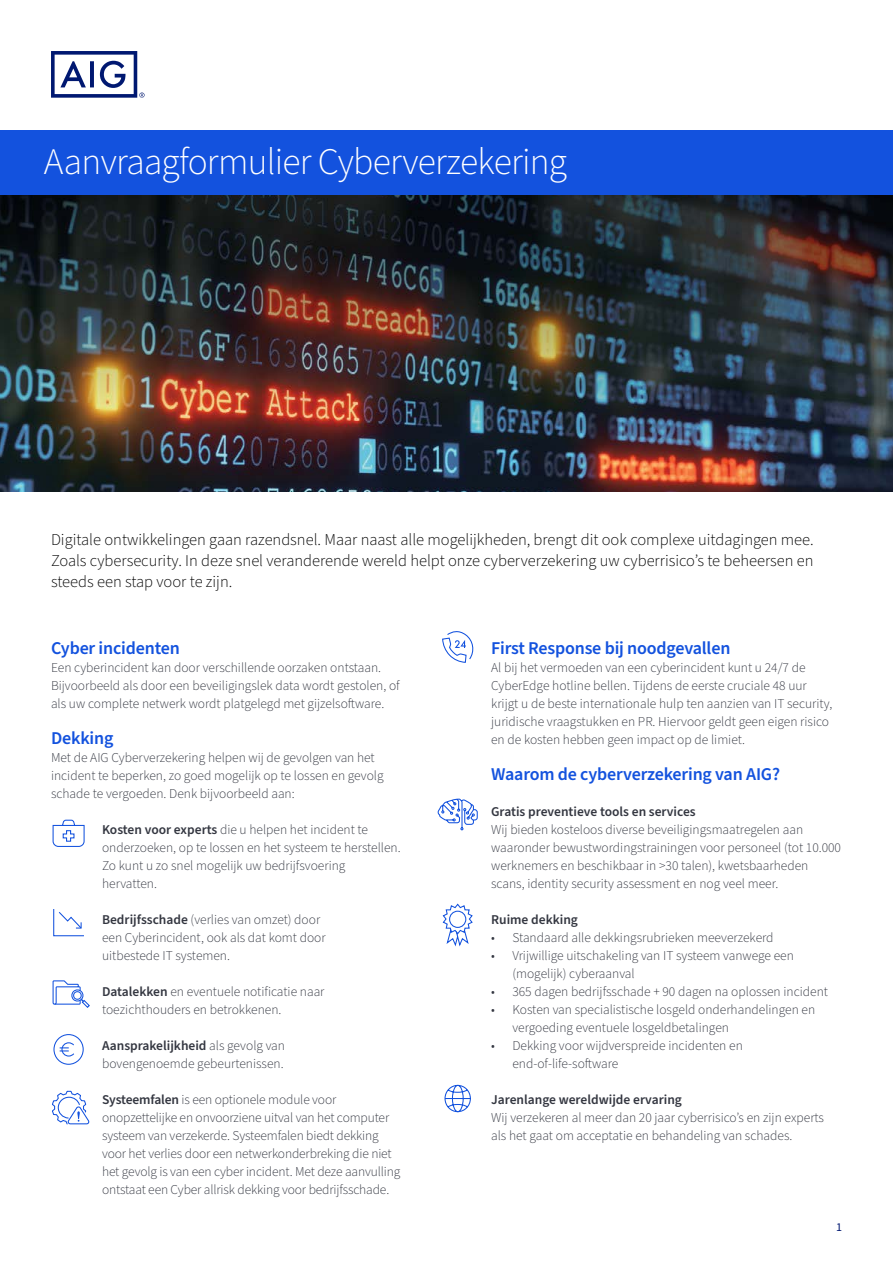
<style>
.page{position:relative;width:893px;height:1263px;background:#fff}
.page>*{position:absolute;margin:0;border:0;box-sizing:border-box;transform-origin:0 0}
.t1{font:300 37.5px "Source Sans Pro";letter-spacing:-.02em;color:#fff}
.t2{font:600 18px "Source Sans Pro";letter-spacing:-.01em;color:#1352de}
.t3{font:300 16.5px/21px "Source Sans Pro";color:#000;text-align:justify}
.t4{font:300 13.5px/18px "Source Sans Pro";color:#343741}
.t5{font:600 13.5px "Source Sans Pro";color:#343741}
.t6{font:12px "Source Sans Pro";color:#001871}
.s1{font-weight:600}
</style>
<div class="page">
<img style="left:0;top:194px;width:893px;height:298px">
<svg style="left:51px;top:51px;width:94px;height:47px"></svg>
<div style="left:0;top:130px;width:893px;height:64px;background:#1352de"></div>
<svg style="left:442px;top:631px;width:32px;height:32px"></svg>
<svg style="left:437px;top:798px;width:41px;height:33px"></svg>
<svg style="left:442px;top:903px;width:31px;height:44px"></svg>
<svg style="left:444px;top:1084px;width:27px;height:29px"></svg>
<svg style="left:52px;top:819px;width:33px;height:28px"></svg>
<svg style="left:53px;top:909px;width:31px;height:28px"></svg>
<div style="left:53px;top:1034px;width:31px;height:31px;border:1px solid #1352de;border-radius:50%"></div>
<svg style="left:60px;top:1042px;width:14px;height:15px"></svg>
<svg style="left:52px;top:980px;width:38px;height:28px"></svg>
<svg style="left:52px;top:1090px;width:38px;height:35px"></svg>
<h1 class="t1" style="left:44px;top:137px;width:525px">Aanvraagformulier Cyberverzekering</h1>
<p class="t3" style="left:51px;top:529px;width:764px">Digitale ontwikkelingen gaan razendsnel. Maar naast alle mogelijkheden, brengt dit ook complexe uitdagingen mee.<br>Zoals cybersecurity. In deze snel veranderende wereld helpt onze cyberverzekering uw cyberrisico’s te beheersen en steeds een stap voor te zijn.</p>
<h2 class="t2" style="left:51px;top:636px;width:130px">Cyber incidenten</h2>
<p class="t4" style="left:51px;top:659px;width:350px">Een cyberincident kan door verschillende oorzaken ontstaan.<br>Bijvoorbeeld als door een beveiligingslek data wordt gestolen, of als uw complete netwerk wordt platgelegd met gijzelsoftware.</p>
<h2 class="t2" style="left:51px;top:726px;width:64px">Dekking</h2>
<p class="t4" style="left:51px;top:749px;width:334px">Met de AIG Cyberverzekering helpen wij de gevolgen van het incident te beperken, zo goed mogelijk op te lossen en gevolg schade te vergoeden. Denk bijvoorbeeld aan:</p>
<p class="t4" style="left:102px;top:821px;width:300px"><span class="s1">Kosten voor experts</span> die u helpen het incident te onderzoeken, op te lossen en het systeem te herstellen.<br>Zo kunt u zo snel mogelijk uw bedrijfsvoering hervatten.</p>
<p class="t4" style="left:102px;top:911px;width:225px"><span class="s1">Bedrijfsschade</span> (verlies van omzet) door een Cyberincident, ook als dat komt door uitbestede IT systemen.</p>
<p class="t4" style="left:102px;top:983px;width:224px"><span class="s1">Datalekken</span> en eventuele notificatie naar toezichthouders en betrokkenen.</p>
<p class="t4" style="left:102px;top:1037px;width:185px"><span class="s1">Aansprakelijkheid</span> als gevolg van bovengenoemde gebeurtenissen.</p>
<p class="t4" style="left:102px;top:1091px;width:300px"><span class="s1">Systeemfalen</span> is een optionele module voor onopzettelijke en onvoorziene uitval van het computer systeem van verzekerde. Systeemfalen biedt dekking voor het verlies door een netwerkonderbreking die niet het gevolg is van een cyber incident. Met deze aanvulling ontstaat een Cyber allrisk dekking voor bedrijfsschade.</p>
<h2 class="t2" style="left:491px;top:636px;width:241px">First Response bij noodgevallen</h2>
<p class="t4" style="left:491px;top:659px;width:343px">Al bij het vermoeden van een cyberincident kunt u 24/7 de CyberEdge hotline bellen. Tijdens de eerste cruciale 48 uur krijgt u de beste internationale hulp ten aanzien van IT security, juridische vraagstukken en PR. Hiervoor geldt geen eigen risico en de kosten hebben geen impact op de limiet.</p>
<h2 class="t2" style="left:491px;top:762px;width:290px">Waarom de cyberverzekering van AIG?</h2>
<p class="t5" style="left:491px;top:802px;width:206px">Gratis preventieve tools en services</p>
<p class="t4" style="left:491px;top:821px;width:351px">Wij bieden kosteloos diverse beveiligingsmaatregelen aan waaronder bewustwordingstrainingen voor personeel (tot 10.000 werknemers en beschikbaar in &gt;30 talen), kwetsbaarheden scans, identity security assessment en nog veel meer.</p>
<p class="t5" style="left:491px;top:910px;width:88px">Ruime dekking</p>
<p class="t4" style="left:491px;top:929px;width:284px">• Standaard alle dekkingsrubrieken meeverzekerd</p>
<p class="t4" style="left:512px;top:947px;width:283px;text-indent:-21px">• Vrijwillige uitschakeling van IT systeem vanwege een (mogelijk) cyberaanval</p>
<p class="t4" style="left:491px;top:983px;width:338px">• 365 dagen bedrijfsschade + 90 dagen na oplossen incident</p>
<p class="t4" style="left:512px;top:1001px;width:304px;text-indent:-21px">• Kosten van specialistische losgeld onderhandelingen en vergoeding eventuele losgeldbetalingen</p>
<p class="t4" style="left:512px;top:1037px;width:232px;text-indent:-21px">• Dekking voor wijdverspreide incidenten en end-of-life-software</p>
<p class="t5" style="left:491px;top:1090px;width:192px">Jarenlange wereldwijde ervaring</p>
<p class="t4" style="left:491px;top:1109px;width:334px">Wij verzekeren al meer dan 20 jaar cyberrisico’s en zijn experts als het gaat om acceptatie en behandeling van schades.</p>
<p class="t6" style="left:836px;top:1219px;width:7px">1</p>
</div>
